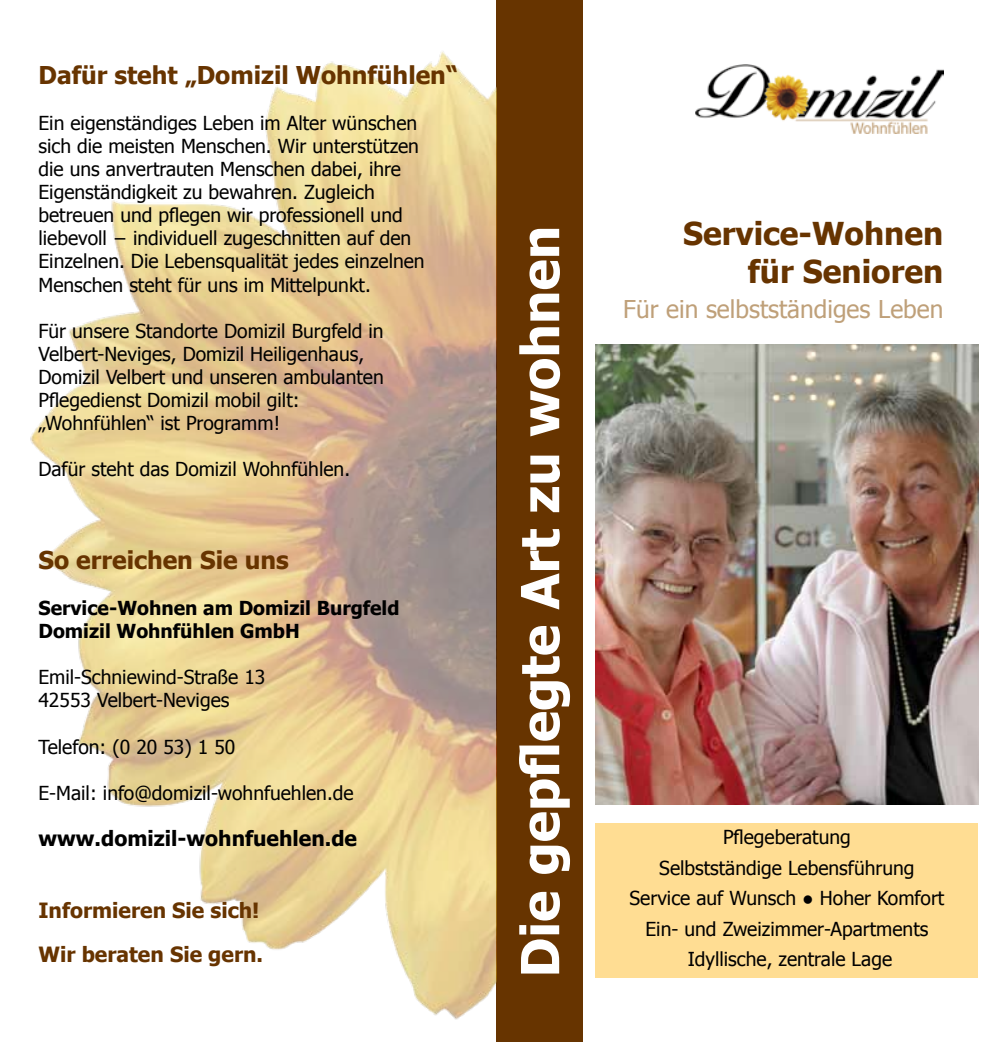
<style>
.page{position:relative;width:993px;height:1042px;background:#fff}
.page>*{position:absolute;margin:0;border:0;box-sizing:border-box;transform-origin:0 0}
.t1{font:700 52.5px "Tahoma";color:#fff}
.t2{font:700 31.5px/37.8px "Tahoma";color:#673400;text-align:right}
.t3{font:700 24.5px "Tahoma";color:#673400}
.t4{font:24.5px "Tahoma";color:#bfa079}
.t5{font:700 21px/44.1px "Tahoma";color:#673400}
.t6{font:700 21px "Tahoma";color:#000}
.t7{font:19.25px/23.1px "Tahoma";color:#000}
.t8{font:700 19.25px/23.1px "Tahoma";color:#000}
</style>
<div class="page">
<div style="left:496px;top:0;width:87px;height:1042px;background:#673400"></div>
<img style="left:30px;top:51px;width:466px;height:969px">
<img style="left:695px;top:64px;width:248px;height:69px">
<div style="left:595px;top:823px;width:382px;height:154px;background:#ffdd93"></div>
<img style="left:595px;top:344px;width:382px;height:460px">
<p class="t3" style="left:38px;top:57px;width:421px">Dafür steht „Domizil Wohnfühlen“</p>
<p class="t7" style="left:38px;top:110px;width:387px">Ein eigenständiges Leben im Alter wünschen sich die meisten Menschen. Wir unterstützen die uns anvertrauten Menschen dabei, ihre Eigenständigkeit zu bewahren. Zugleich betreuen und pflegen wir professionell und liebevoll − individuell zugeschnitten auf den Einzelnen. Die Lebensqualität jedes einzelnen Menschen steht für uns im Mittelpunkt.</p>
<p class="t7" style="left:38px;top:318px;width:347px">Für unsere Standorte Domizil Burgfeld in Velbert-Neviges, Domizil Heiligenhaus, Domizil Velbert und unseren ambulanten Pflegedienst Domizil mobil gilt: „Wohnfühlen“ ist Programm!</p>
<p class="t7" style="left:38px;top:457px;width:313px">Dafür steht das Domizil Wohnfühlen.</p>
<p class="t3" style="left:38px;top:543px;width:252px">So erreichen Sie uns</p>
<p class="t8" style="left:38px;top:595px;width:362px">Service-Wohnen am Domizil Burgfeld<br>Domizil Wohnfühlen GmbH</p>
<p class="t7" style="left:38px;top:665px;width:228px">Emil-Schniewind-Straße 13<br>42553 Velbert-Neviges</p>
<p class="t7" style="left:38px;top:734px;width:198px">Telefon: (0 20 53) 1 50</p>
<p class="t7" style="left:38px;top:780px;width:316px">E-Mail: info@domizil-wohnfuehlen.de</p>
<p class="t6" style="left:38px;top:824px;width:320px">www.domizil-wohnfuehlen.de</p>
<p class="t5" style="left:38px;top:886px;width:226px">Informieren Sie sich!<br>Wir beraten Sie gern.</p>
<h1 class="t1" style="left:503px;top:977px;width:753px;rotate:-90deg">Die gepflegte Art zu wohnen</h1>
<h2 class="t2" style="left:683px;top:213px;width:261px">Service-Wohnen für Senioren</h2>
<p class="t4" style="left:623px;top:292px;width:321px">Für ein selbstständiges Leben</p>
<p class="t7" style="left:629px;top:821px;width:316px;line-height:30.6px;text-align:center">Pflegeberatung<br>Selbstständige Lebensführung<br>Service auf Wunsch ● Hoher Komfort<br>Ein- und Zweizimmer-Apartments</p>
<p class="t7" style="left:687px;top:947px;width:206px">Idyllische, zentrale Lage</p>
</div>
